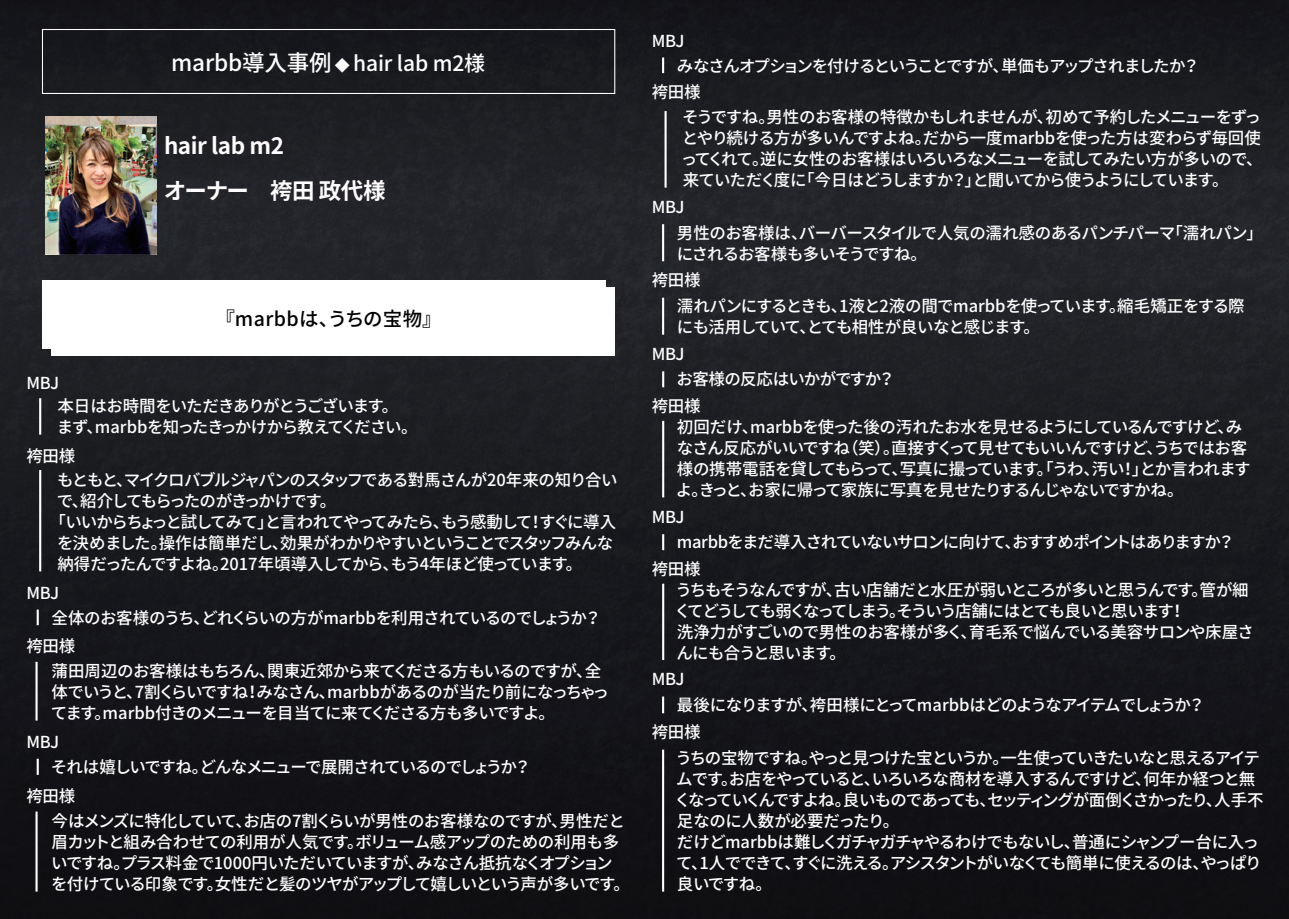
<style>
.page{position:relative;width:1289px;height:919px;background:#fff}
.page>*{position:absolute;margin:0;border:0;box-sizing:border-box;transform-origin:0 0}
.t1{font:700 22.5px/45px "Noto Sans CJ Kjp";letter-spacing:-.02em;color:#fefcfc}
.t2{font:500 21px "Noto Sans CJ Kjp";letter-spacing:-.005em;color:#fff}
.t3{font:500 19.5px "Noto Sans CJ Kjp";letter-spacing:.02em;color:#000}
.t4{font:500 16.5px/21px "Noto Sans CJ Kjp";letter-spacing:-.055em;color:#fff}
.t5{font:500 16.5px/21px "Noto Sans CJ Kjp";letter-spacing:-.075em;color:#fff}
.t6{font:500 16.5px/21px "Noto Sans CJ Kjp";letter-spacing:-.035em;color:#fff}
.t7{font:500 16.5px/25px "Noto Sans CJ Kjp";letter-spacing:-.025em;color:#fff}
.t8{font:500 16.5px "Noto Sans CJ Kjp";letter-spacing:-.09em;color:#fff}
.t9{font:500 16.5px "Noto Sans CJ Kjp";letter-spacing:-.085em;color:#fff}
.t10{font:500 16.5px "Noto Sans CJ Kjp";letter-spacing:-.08em;color:#fff}
.t11{font:500 16.5px "Noto Sans CJ Kjp";letter-spacing:-.095em;color:#fff}
.s1{font-size:22.5px}
.s2{font-size:15px}
</style>
<div class="page">
<img style="left:0;top:0;width:1288px;height:918px">
<hr style="left:39px;top:398px;width:2px;height:36px;background:#fff">
<hr style="left:39px;top:470px;width:2px;height:101px;background:#fff">
<svg style="left:662px;top:57px;width:2px;height:16px"></svg>
<hr style="left:662px;top:224px;width:2px;height:37px;background:#fff">
<hr style="left:662px;top:298px;width:2px;height:36px;background:#fff">
<svg style="left:662px;top:534px;width:2px;height:16px"></svg>
<hr style="left:662px;top:583px;width:2px;height:77px;background:#fff">
<div style="left:42px;top:29px;width:573px;height:65px;border:1px solid #fff"></div>
<div style="left:42px;top:280px;width:563px;height:69px;background:#fff"></div>
<div style="left:52px;top:287px;width:562px;height:69px;background:#fff"></div>
<hr style="left:664px;top:111px;width:2px;height:76px;background:#fff">
<svg style="left:37px;top:609px;width:2px;height:16px"></svg>
<hr style="left:35px;top:661px;width:3px;height:59px;background:#fff">
<svg style="left:37px;top:758px;width:2px;height:16px"></svg>
<hr style="left:35px;top:811px;width:3px;height:80px;background:#fff">
<svg style="left:662px;top:696px;width:2px;height:17px"></svg>
<hr style="left:662px;top:749px;width:2px;height:142px;background:#fff">
<svg style="left:662px;top:371px;width:2px;height:16px"></svg>
<hr style="left:662px;top:421px;width:2px;height:76px;background:#fff">
<img style="left:46px;top:116px;width:111px;height:138px">
<p class="t2" style="left:171px;top:51px;width:315px"><span class="s1">marbb導入事例</span> <span class="s2">◆</span> hair lab m2様</p>
<h1 class="t1" style="left:164px;top:124px;width:223px">hair lab m2<br>オーナー　袴田 政代様</h1>
<p class="t3" style="left:215px;top:308px;width:228px">『marbbは、うちの宝物』</p>
<p class="t4" style="left:57px;top:371px;width:342px;line-height:23px;text-indent:-31px">MBJ<br>本日はお時間をいただきありがとうございます。</p>
<p class="t4" style="left:26px;top:412px;width:393px;line-height:29.2px;text-indent:31px">まず、marbbを知ったきっかけから教えてください。袴田様</p>
<p class="t4" style="left:57px;top:469px;width:562px">もともと、マイクロバブルジャパンのスタッフである對馬さんが20年来の知り合い</p>
<p class="t11" style="left:57px;top:491px;width:281px">で、紹介してもらったのがきっかけです。</p>
<p class="t8" style="left:49px;top:512px;width:568px">「いいからちょっと試してみて」と言われてやってみたら、もう感動して！すぐに導入</p>
<p class="t4" style="left:57px;top:533px;width:557px">を決めました。操作は簡単だし、効果がわかりやすいということでスタッフみんな</p>
<p class="t4" style="left:57px;top:554px;width:526px">納得だったんですよね。2017年頃導入してから、もう4年ほど使っています。</p>
<p class="t4" style="left:26px;top:582px;width:34px">MBJ</p>
<p class="t4" style="left:51px;top:634px;width:551px;line-height:25px;text-indent:-25px">袴田様<br>蒲田周辺のお客様はもちろん、関東近郊から来てくださる方もいるのですが、全</p>
<p class="t4" style="left:51px;top:682px;width:560px">体でいうと、7割くらいですね！みなさん、marbbがあるのが当たり前になっちゃってます。marbb付きのメニューを目当てに来てくださる方も多いですよ。　</p>
<p class="t10" style="left:51px;top:757px;width:481px">それは嬉しいですね。どんなメニューで展開されているのでしょうか？</p>
<p class="t4" style="left:51px;top:607px;width:551px">全体のお客様のうち、どれくらいの方がmarbbを利用されているのでしょうか？</p>
<p class="t4" style="left:26px;top:731px;width:34px">MBJ</p>
<p class="t7" style="left:51px;top:783px;width:575px;text-indent:-25px">袴田様<br>今はメンズに特化していて、お店の7割くらいが男性のお客様なのですが、男性だと</p>
<p class="t4" style="left:51px;top:831px;width:580px">眉カットと組み合わせての利用が人気です。ボリューム感アップのための利用も多いですね。プラス料金で1000円いただいていますが、みなさん抵抗なくオプションを付けている印象です。女性だと髪のツヤがアップして嬉しいという声が多いです。</p>
<p class="t4" style="left:651px;top:30px;width:34px">MBJ</p>
<p class="t9" style="left:676px;top:56px;width:524px">みなさんオプションを付けるということですが、単価もアップされましたか？</p>
<p class="t4" style="left:651px;top:82px;width:50px">袴田様</p>
<p class="t4" style="left:681px;top:107px;width:583px;text-align:justify">そうですね。男性のお客様の特徴かもしれませんが、初めて予約したメニューをずっとやり続ける方が多いんですよね。だから一度marbbを使った方は変わらず毎回使ってくれて。逆に女性のお客様はいろいろなメニューを試してみたい方が多いので、来ていただく度に「今日はどうしますか？」と聞いてから使うようにしています。</p>
<p class="t4" style="left:651px;top:196px;width:34px">MBJ</p>
<p class="t6" style="left:676px;top:222px;width:588px">男性のお客様は、バーバースタイルで人気の濡れ感のあるパンチパーマ「濡れパン」にされるお客様も多いそうですね。</p>
<p class="t4" style="left:651px;top:270px;width:50px">袴田様</p>
<p class="t4" style="left:676px;top:296px;width:569px">濡れパンにするときも、1液と2液の間でmarbbを使っています。縮毛矯正をする際にも活用していて、とても相性が良いなと感じます。</p>
<p class="t4" style="left:651px;top:343px;width:34px">MBJ</p>
<p class="t4" style="left:676px;top:369px;width:220px">お客様の反応はいかがですか？</p>
<p class="t4" style="left:651px;top:396px;width:50px">袴田様</p>
<p class="t4" style="left:676px;top:416px;width:576px">初回だけ、marbbを使った後の汚れたお水を見せるようにしているんですけど、みなさん反応がいいですね（笑）。直接すくって見せてもいいんですけど、うちではお客様の携帯電話を貸してもらって、写真に撮っています。「うわ、汚い！」とか言われますよ。きっと、お家に帰って家族に写真を見せたりするんじゃないですかね。</p>
<p class="t4" style="left:651px;top:506px;width:34px">MBJ</p>
<p class="t5" style="left:677px;top:532px;width:559px">marbbをまだ導入されていないサロンに向けて、おすすめポイントはありますか？</p>
<p class="t4" style="left:651px;top:559px;width:50px">袴田様</p>
<p class="t4" style="left:674px;top:579px;width:581px">うちもそうなんですが、古い店舗だと水圧が弱いところが多いと思うんです。管が細くてどうしても弱くなってしまう。そういう店舗にはとても良いと思います！<br>洗浄力がすごいので男性のお客様が多く、育毛系で悩んでいる美容サロンや床屋さんにも合うと思います。</p>
<p class="t4" style="left:651px;top:669px;width:34px">MBJ</p>
<p class="t4" style="left:677px;top:695px;width:529px">最後になりますが、袴田様にとってmarbbはどのようなアイテムでしょうか？</p>
<p class="t4" style="left:651px;top:722px;width:50px">袴田様</p>
<p class="t5" style="left:674px;top:748px;width:590px">うちの宝物ですね。やっと見つけた宝というか。一生使っていきたいなと思えるアイテムです。お店をやっていると、いろいろな商材を導入するんですけど、何年か経つと無くなっていくんですよね。良いものであっても、セッティングが面倒くさかったり、人手不足なのに人数が必要だったり。<br>だけどmarbbは難しくガチャガチャやるわけでもないし、普通にシャンプー台に入って、1人でできて、すぐに洗える。アシスタントがいなくても簡単に使えるのは、やっぱり良いですね。</p>
</div>
